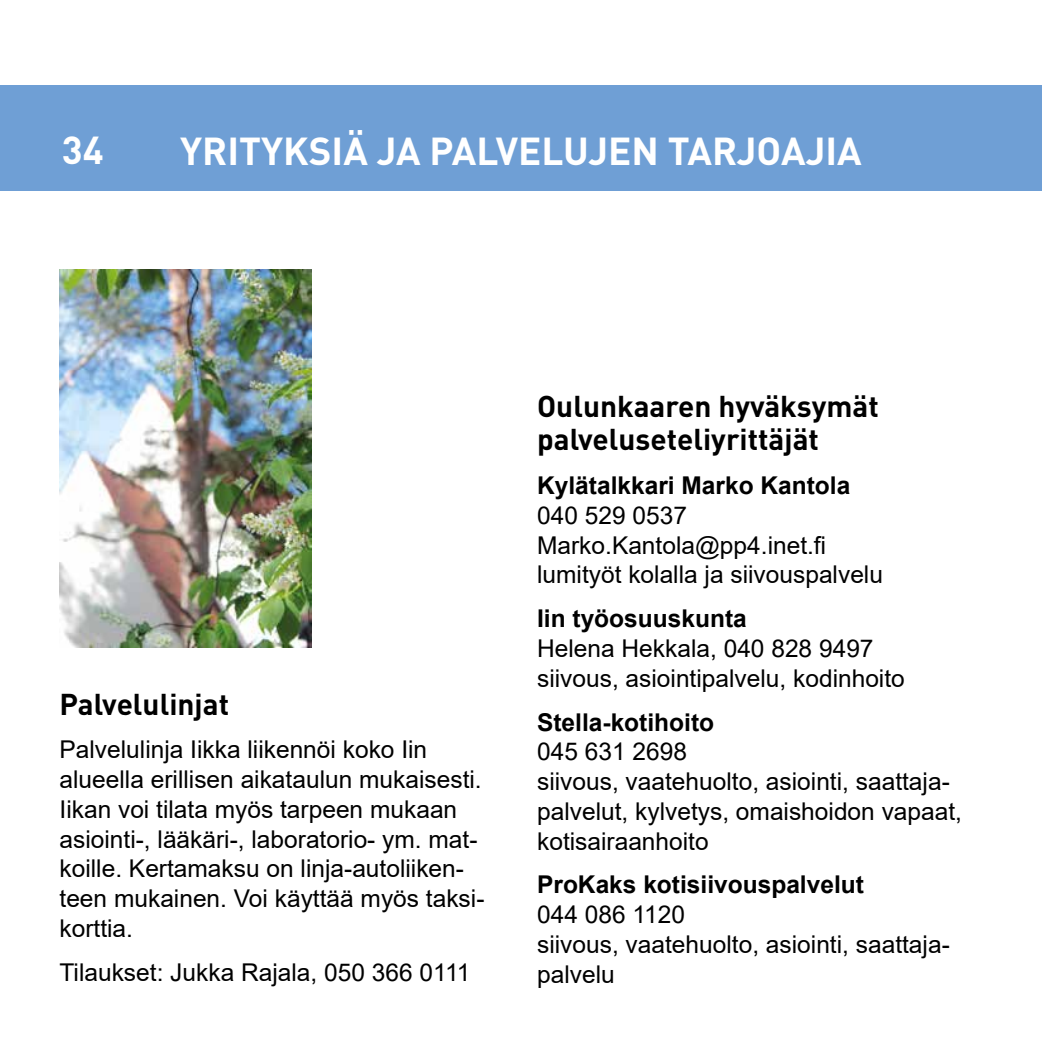
<style>
.page{position:relative;width:1042px;height:1042px;background:#fff}
.page>*{position:absolute;margin:0;border:0;box-sizing:border-box;transform-origin:0 0}
.t1{font:700 38.5px "DIN Pro";color:#fff}
.t2{font:700 29.75px/33.2px "DIN Pro";color:#000}
.t3{font:24.5px/29.8px "Arial";color:#000}
.t4{font:700 24.5px "Arial";color:#000}
</style>
<div class="page">
<div style="left:0;top:85px;width:1042px;height:106px;background:#6f9fd5"></div>
<img style="left:60px;top:270px;width:251px;height:377px">
<h1 class="t1" style="left:62px;top:124px;width:43px">34</h1>
<h1 class="t1" style="left:180px;top:125px;width:683px">YRITYKSIÄ JA PALVELUJEN TARJOAJIA</h1>
<p class="t2" style="left:60px;top:686px;width:171px">Palvelulinjat</p>
<p class="t3" style="left:60px;top:735px;width:426px">Palvelulinja Iikka liikennöi koko Iin alueella erillisen aikataulun mukaisesti.<br>Iikan voi tilata myös tarpeen mukaan asiointi-, lääkäri-, laboratorio- ym. mat&shy;koille. Kertamaksu on linja-autoliiken&shy;teen mukainen. Voi käyttää myös taksi&shy;korttia.</p>
<p class="t3" style="left:60px;top:957px;width:412px">Tilaukset: Jukka Rajala, 050 366 0111</p>
<p class="t2" style="left:537px;top:389px;width:343px">Oulunkaaren hyväksymät palveluseteliyrittäjät</p>
<p class="t4" style="left:537px;top:468px;width:315px">Kylätalkkari Marko Kantola</p>
<p class="t3" style="left:537px;top:500px;width:347px">040 529 0537<br>Marko.Kantola@pp4.inet.fi lumityöt kolalla ja siivouspalvelu</p>
<p class="t4" style="left:537px;top:601px;width:211px">Iin työosuuskunta</p>
<p class="t3" style="left:537px;top:633px;width:369px">Helena Hekkala, 040 828 9497 siivous, asiointipalvelu, kodinhoito</p>
<p class="t4" style="left:537px;top:704px;width:178px">Stella-kotihoito</p>
<p class="t3" style="left:537px;top:736px;width:426px">045 631 2698<br>siivous, vaatehuolto, asiointi, saattaja&shy;palvelut, kylvetys, omaishoidon vapaat, kotisairaanhoito</p>
<p class="t4" style="left:537px;top:867px;width:328px">ProKaks kotisiivouspalvelut</p>
<p class="t3" style="left:537px;top:899px;width:414px">044 086 1120<br>siivous, vaatehuolto, asiointi, saattaja&shy;palvelu</p>
</div>
